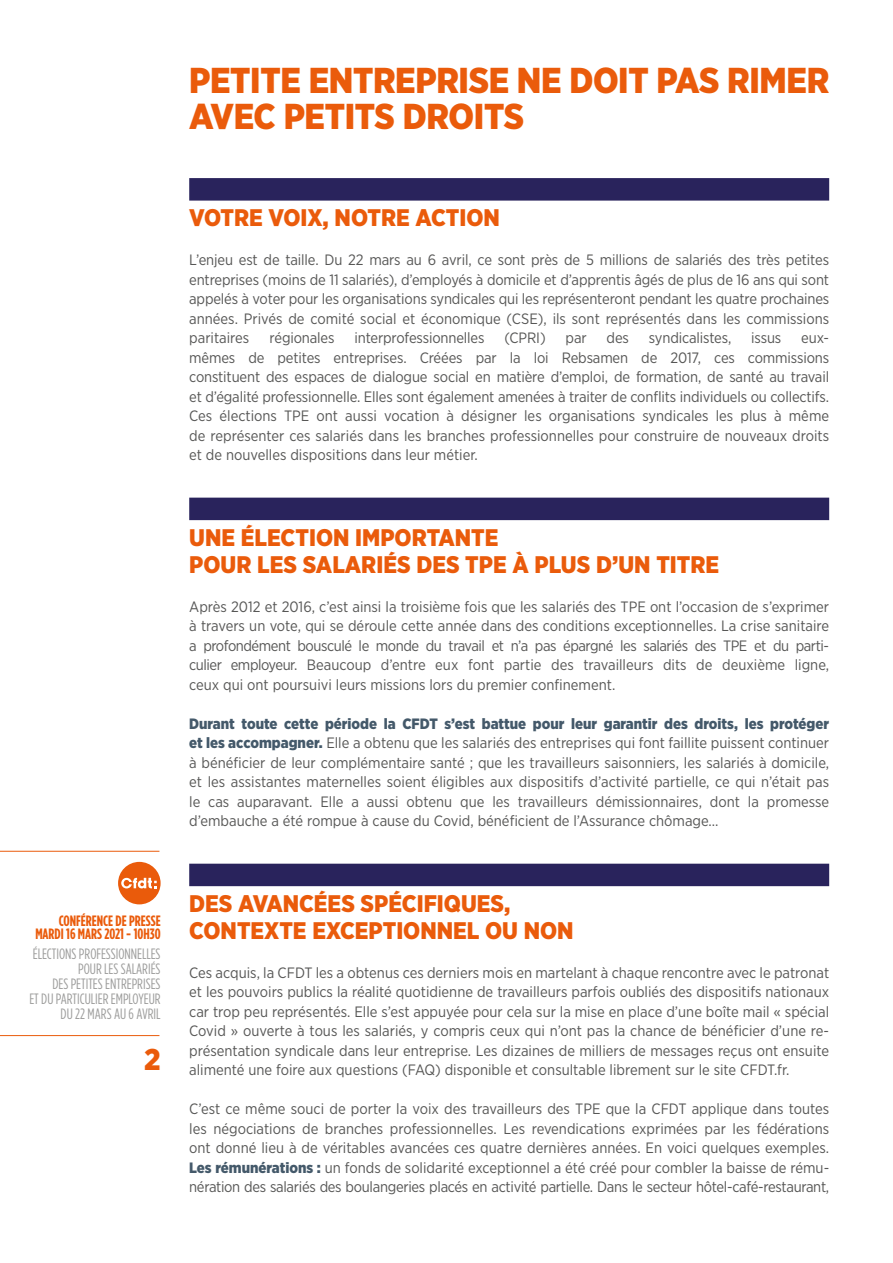
<style>
.page{position:relative;width:893px;height:1263px;background:#fff}
.page>*{position:absolute;margin:0;border:0;box-sizing:border-box;transform-origin:0 0}
.t1{font:900 36px/36px "Gotham Narrow";letter-spacing:-.01em;color:#ea5b0b}
.t2{font:900 30px "Gotham Narrow";color:#ea5b0b}
.t3{font:900 24px/27px "Gotham Narrow";color:#ea5b0b}
.t4{font:15px/19.5px "Gotham Narrow";color:#575756;text-align:justify}
.t5{font:15px/15px "Gotham Condensed";color:#9d9d9c;text-align:right}
.t6{font:700 15px/12.8px "Gotham Condensed";color:#ea5b0b;text-align:right}
.s1{font-weight:900;color:#44596a}
</style>
<div class="page">
<hr style="left:0;top:1035px;width:159px;height:1px;background:#ea5b0b">
<hr style="left:0;top:851px;width:159px;height:1px;background:#ea5b0b">
<div style="left:118px;top:862px;width:43px;height:42px;background:#ea5b0b;border-radius:50%"></div>
<svg style="left:121px;top:878px;width:36px;height:10px"></svg>
<div style="left:189px;top:178px;width:640px;height:23px;background:#29235c"></div>
<div style="left:189px;top:498px;width:640px;height:22px;background:#29235c"></div>
<div style="left:189px;top:864px;width:640px;height:22px;background:#29235c"></div>
<h1 class="t1" style="left:189px;top:61px;width:641px">PETITE ENTREPRISE NE DOIT PAS RIMER<br>AVEC PETITS DROITS</h1>
<p class="t6" style="left:35px;top:914px;width:127px">CONFÉRENCE DE PRESSE<br>MARDI 16 MARS 2021 - 10H30</p>
<p class="t5" style="left:29px;top:946px;width:133px">ÉLECTIONS PROFESSIONNELLES<br>POUR LES SALARIÉS<br>DES PETITES ENTREPRISES<br>ET DU PARTICULIER EMPLOYEUR<br>DU 22 MARS AU 6 AVRIL</p>
<h2 class="t2" style="left:144px;top:1040px;width:18px">2</h2>
<h3 class="t3" style="left:189px;top:204px;width:312px">VOTRE VOIX, NOTRE ACTION</h3>
<p class="t4" style="left:189px;top:250px;width:642px">L’enjeu est de taille. Du 22 mars au 6 avril, ce sont près de 5 millions de salariés des très petites entreprises (moins de 11 salariés), d’employés à domicile et d’apprentis âgés de plus de 16 ans qui sont appelés à voter pour les organisations syndicales qui les représenteront pendant les quatre prochaines années. Privés de comité social et économique (CSE), ils sont représentés dans les commissions paritaires</p>
<p class="t4" style="left:270px;top:328px;width:66px">régionales</p>
<p class="t4" style="left:354px;top:328px;width:132px">interprofessionnelles</p>
<p class="t4" style="left:504px;top:328px;width:43px">(CPRI)</p>
<p class="t4" style="left:566px;top:328px;width:23px">par</p>
<p class="t4" style="left:607px;top:328px;width:24px">des</p>
<p class="t4" style="left:649px;top:328px;width:84px">syndicalistes,</p>
<p class="t4" style="left:751px;top:328px;width:32px">issus</p>
<p class="t4" style="left:189px;top:328px;width:641px;text-indent:612px">eux&shy;mêmes de petites entreprises. Créées par la loi Rebsamen de 2017, ces commissions constituent des espaces de dialogue social en matière d’emploi, de formation, de santé au travail et d’égalité professionnelle. Elles sont également amenées à traiter de conflits individuels ou collectifs.<br>Ces élections TPE ont aussi vocation à désigner les organisations syndicales les plus à même de représenter ces salariés dans les branches professionnelles pour construire de nouveaux droits et de nouvelles dispositions dans leur métier.</p>
<h3 class="t3" style="left:189px;top:523px;width:531px">UNE ÉLECTION IMPORTANTE<br>POUR LES SALARIÉS DES TPE À PLUS D’UN TITRE</h3>
<p class="t4" style="left:189px;top:596px;width:641px">Après 2012 et 2016, c’est ainsi la troisième fois que les salariés des TPE ont l’occasion de s’exprimer à travers un vote, qui se déroule cette année dans des conditions exceptionnelles. La crise sanitaire a profondément bousculé le monde du travail et n’a pas épargné les salariés des TPE et du parti&shy;culier employeur. Beaucoup d’entre eux font partie des travailleurs dits de deuxième ligne, ceux qui ont poursuivi leurs missions lors du premier confinement.</p>
<p class="t4" style="left:189px;top:713px;width:641px"><span class="s1">Durant toute cette période la CFDT s’est battue pour leur garantir des droits, les protéger et les accompagner.</span> Elle a obtenu que les salariés des entreprises qui font faillite puissent continuer à bénéficier de leur complémentaire santé ; que les travailleurs saisonniers, les salariés à domicile, et les assistantes maternelles soient éligibles aux dispositifs d’activité partielle, ce qui n’était pas le cas auparavant. Elle a aussi obtenu que les travailleurs démissionnaires, dont la promesse d’embauche a été rompue à cause du Covid, bénéficient de l’Assurance chômage…</p>
<h3 class="t3" style="left:189px;top:889px;width:386px">DES AVANCÉES SPÉCIFIQUES,<br>CONTEXTE EXCEPTIONNEL OU NON</h3>
<p class="t4" style="left:189px;top:962px;width:641px">Ces acquis, la CFDT les a obtenus ces derniers mois en martelant à chaque rencontre avec le patronat et les pouvoirs publics la réalité quotidienne de travailleurs parfois oubliés des dispositifs nationaux car trop peu représentés. Elle s’est appuyée pour cela sur la mise en place d’une boîte mail « spécial Covid » ouverte à tous les salariés, y compris ceux qui n’ont pas la chance de bénéficier d’une re&shy;présentation syndicale dans leur entreprise. Les dizaines de milliers de messages reçus ont ensuite alimenté une foire aux questions (FAQ) disponible et consultable librement sur le site CFDT.fr.</p>
<p class="t4" style="left:189px;top:1099px;width:641px">C’est ce même souci de porter la voix des travailleurs des TPE que la CFDT applique dans toutes les négociations de branches professionnelles. Les revendications exprimées par les fédérations ont donné lieu à de véritables avancées ces quatre dernières années. En voici quelques exemples.<br><span class="s1">Les rémunérations :</span> un fonds de solidarité exceptionnel a été créé pour combler la baisse de rému&shy;nération des salariés des boulangeries placés en activité partielle. Dans le secteur hôtel-café-restaurant,</p>
</div>
